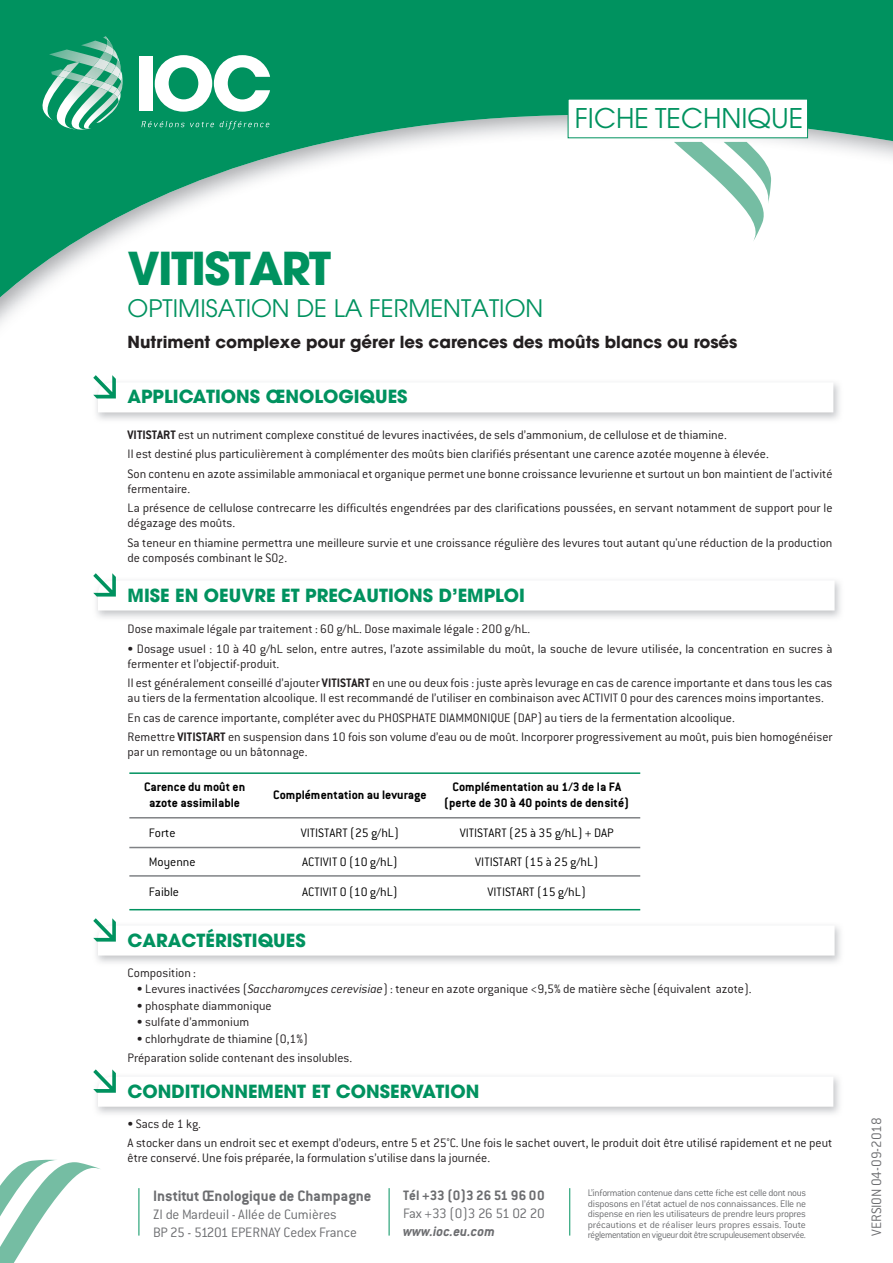
<style>
.page{position:relative;width:893px;height:1263px;background:#fff}
.page>*{position:absolute;margin:0;border:0;box-sizing:border-box;transform-origin:0 0}
.t1{font:700 45px "Avant Garde LT";letter-spacing:-.04em;color:#00925f}
.t2{font:27px "Avant Garde LT";color:#00925f}
.t3{font:24px "Avant Garde LT";color:#00925f}
.t4{font:700 18px "Avant Garde LT";color:#00925f}
.t5{font:700 16.5px "Avant Garde LT";color:#231f20}
.t6{font:700 16.5px "Conduit ITC";color:#6c6d70}
.t7{font:300 15px/18px "Conduit ITC";letter-spacing:-.01em;color:#6c6d70}
.t8{font:700 15px "Conduit ITC";color:#6c6d70}
.t9{font:300 15px "Conduit ITC";letter-spacing:-.03em;color:#6c6d70}
.t10{font:italic 700 15px "Conduit ITC";color:#6c6d70}
.t11{font:300 13.5px/19.5px "Conduit ITC";color:#231f20}
.t12{font:300 13.5px "Conduit ITC";color:#000001}
.t13{font:700 13.5px/16.2px "Conduit ITC";color:#000001;text-align:center}
.t14{font:300 10.5px/10.5px "Conduit ITC";letter-spacing:-.035em;color:#6c6d70;text-align:justify}
.s1{font-weight:700}
.s2{font-style:italic}
</style>
<div class="page">
<svg style="left:0;top:0;width:893px;height:324px"></svg>
<svg style="left:0;top:1160px;width:100px;height:103px"></svg>
<svg style="left:567px;top:98px;width:241px;height:41px"></svg>
<hr style="left:139px;top:1188px;width:1px;height:47px;background:#00925f">
<hr style="left:389px;top:1188px;width:1px;height:47px;background:#00925f">
<hr style="left:569px;top:1188px;width:1px;height:47px;background:#00925f">
<img style="left:49px;top:49px;width:6px;height:13px">
<img style="left:121px;top:75px;width:2px;height:54px">
<img style="left:113px;top:105px;width:8px;height:25px">
<img style="left:55px;top:36px;width:58px;height:94px">
<img style="left:93px;top:58px;width:6px;height:12px">
<img style="left:79px;top:76px;width:17px;height:9px">
<svg style="left:99px;top:36px;width:23px;height:69px;background:#70bba0"></svg>
<img style="left:39px;top:62px;width:40px;height:59px">
<svg style="left:58px;top:70px;width:13px;height:8px"></svg>
<svg style="left:141px;top:121px;width:73px;height:6px"></svg>
<svg style="left:220px;top:121px;width:49px;height:8px"></svg>
<div style="left:139px;top:56px;width:14px;height:55px;background:#fff"></div>
<svg style="left:155px;top:55px;width:115px;height:57px"></svg>
<img style="left:674px;top:142px;width:92px;height:100px">
<img style="left:724px;top:142px;width:47px;height:62px">
<svg style="left:93px;top:375px;width:740px;height:37px"></svg>
<svg style="left:93px;top:573px;width:742px;height:37px"></svg>
<svg style="left:93px;top:1069px;width:740px;height:38px"></svg>
<hr style="left:129px;top:772px;width:511px;height:2px;background:#00925f">
<hr style="left:129px;top:909px;width:511px;height:1px;background:#00925f">
<hr style="left:129px;top:875px;width:511px;height:2px;background:#808285">
<hr style="left:129px;top:847px;width:511px;height:1px;background:#808285">
<hr style="left:129px;top:817px;width:511px;height:1px;background:#808285">
<svg style="left:93px;top:918px;width:742px;height:37px"></svg>
<h2 class="t2" style="left:575px;top:102px;width:230px">FICHE TECHNIQUE</h2>
<h1 class="t1" style="left:128px;top:239px;width:205px">VITISTART</h1>
<h3 class="t3" style="left:128px;top:294px;width:417px">OPTIMISATION DE LA FERMENTATION</h3>
<p class="t5" style="left:128px;top:331px;width:611px">Nutriment complexe pour gérer les carences des moûts blancs ou rosés</p>
<h3 class="t4" style="left:128px;top:384px;width:281px">APPLICATIONS ŒNOLOGIQUES</h3>
<p class="t11" style="left:128px;top:425px;width:706px"><span class="s1">VITISTART</span> est un nutriment complexe constitué de levures inactivées, de sels d’ammonium, de cellulose et de thiamine.<br>Il est destiné plus particulièrement à complémenter des moûts bien clarifiés présentant une carence azotée moyenne à élevée.<br>Son contenu en azote assimilable ammoniacal et organique permet une bonne croissance levurienne et surtout un bon maintient de l'activité</p>
<p class="t11" style="left:128px;top:479px;width:706px">fermentaire.<br>La présence de cellulose contrecarre les difficultés engendrées par des clarifications poussées, en servant notamment de support pour le</p>
<p class="t11" style="left:128px;top:513px;width:706px">dégazage des moûts.<br>Sa teneur en thiamine permettra une meilleure survie et une croissance régulière des levures tout autant qu'une réduction de la production</p>
<p class="t11" style="left:128px;top:548px;width:161px">de composés combinant le SO<sub>2</sub>.</p>
<h3 class="t4" style="left:128px;top:583px;width:399px">MISE EN OEUVRE ET PRECAUTIONS D’EMPLOI</h3>
<p class="t11" style="left:128px;top:619px;width:404px">Dose maximale légale par traitement : 60 g/hL. Dose maximale légale : 200 g/hL.</p>
<p class="t11" style="left:128px;top:641px;width:706px;line-height:15px">• Dosage usuel : 10 à 40 g/hL selon, entre autres, l’azote assimilable du moût, la souche de levure utilisée, la concentration en sucres à fermenter et l’objectif-produit.</p>
<p class="t11" style="left:128px;top:675px;width:706px;line-height:15px">Il est généralement conseillé d’ajouter <span class="s1">VITISTART</span> en une ou deux fois : juste après levurage en cas de carence importante et dans tous les cas au tiers de la fermentation alcoolique. Il est recommandé de l’utiliser en combinaison avec ACTIVIT O pour des carences moins importantes.</p>
<p class="t11" style="left:128px;top:708px;width:706px">En cas de carence importante, compléter avec du PHOSPHATE DIAMMONIQUE (DAP) au tiers de la fermentation alcoolique.<br>Remettre <span class="s1">VITISTART</span> en suspension dans 10 fois son volume d’eau ou de moût. Incorporer progressivement au moût, puis bien homogénéiser</p>
<p class="t11" style="left:128px;top:742px;width:182px">par un remontage ou un bâtonnage.</p>
<p class="t13" style="left:144px;top:778px;width:103px">Carence du moût en azote assimilable</p>
<p class="t13" style="left:273px;top:786px;width:155px">Complémentation au levurage</p>
<p class="t13" style="left:444px;top:778px;width:186px">Complémentation au 1/3 de la FA (perte de 30 à 40 points de densité)</p>
<p class="t12" style="left:149px;top:826px;width:28px">Forte</p>
<p class="t12" style="left:301px;top:826px;width:100px">VITISTART (25 g/hL)</p>
<p class="t12" style="left:460px;top:826px;width:156px">VITISTART (25 à 35 g/hL) + DAP</p>
<p class="t12" style="left:149px;top:855px;width:49px">Moyenne</p>
<p class="t12" style="left:302px;top:855px;width:97px">ACTIVIT O (10 g/hL)</p>
<p class="t12" style="left:475px;top:855px;width:124px">VITISTART (15 à 25 g/hL)</p>
<p class="t12" style="left:149px;top:885px;width:32px">Faible</p>
<p class="t12" style="left:302px;top:885px;width:97px">ACTIVIT O (10 g/hL)</p>
<p class="t12" style="left:488px;top:885px;width:100px">VITISTART (15 g/hL)</p>
<h3 class="t4" style="left:128px;top:928px;width:180px">CARACTÉRISTIQUES</h3>
<p class="t11" style="left:128px;top:963px;width:70px">Composition :</p>
<p class="t11" style="left:137px;top:979px;width:616px">• Levures inactivées (<span class="s2">Saccharomyces cerevisiae</span>) : teneur en azote organique &lt;9,5% de matière sèche (équivalent azote).</p>
<p class="t11" style="left:137px;top:996px;width:136px">• phosphate diammonique</p>
<p class="t11" style="left:137px;top:1012px;width:114px">• sulfate d’ammonium</p>
<p class="t11" style="left:128px;top:1029px;width:226px;text-indent:9px">• chlorhydrate de thiamine (0,1%)<br>Préparation solide contenant des insolubles.</p>
<h3 class="t4" style="left:128px;top:1079px;width:353px">CONDITIONNEMENT ET CONSERVATION</h3>
<p class="t11" style="left:128px;top:1114px;width:706px">• Sacs de 1 kg.<br>A stocker dans un endroit sec et exempt d’odeurs, entre 5 et 25°C. Une fois le sachet ouvert, le produit doit être utilisé rapidement et ne peut</p>
<p class="t11" style="left:128px;top:1148px;width:364px">être conservé. Une fois préparée, la formulation s’utilise dans la journée.</p>
<p class="t6" style="left:153px;top:1186px;width:220px">Institut Œnologique de Champagne</p>
<p class="t7" style="left:153px;top:1205px;width:205px">ZI de Mardeuil - Allée de Cumières<br>BP 25 - 51201 EPERNAY Cedex France</p>
<p class="t8" style="left:403px;top:1186px;width:143px">Tél +33 (0)3 26 51 96 00</p>
<p class="t9" style="left:403px;top:1205px;width:143px">Fax +33 (0)3 26 51 02 20</p>
<p class="t10" style="left:403px;top:1222px;width:93px">www.ioc.eu.com</p>
<p class="t14" style="left:588px;top:1188px;width:220px">L’information contenue dans cette fiche est celle dont nous disposons en l’état actuel de nos connaissances. Elle ne dispense en rien les utilisateurs de prendre leurs propres précautions et de réaliser leurs propres essais. Toute réglementationenvigueurdoitêtrescrupuleusementobservée.</p>
<p class="t7" style="left:867px;top:1235px;width:120px;rotate:-90deg">VERSION 04-09-2018</p>
</div>
